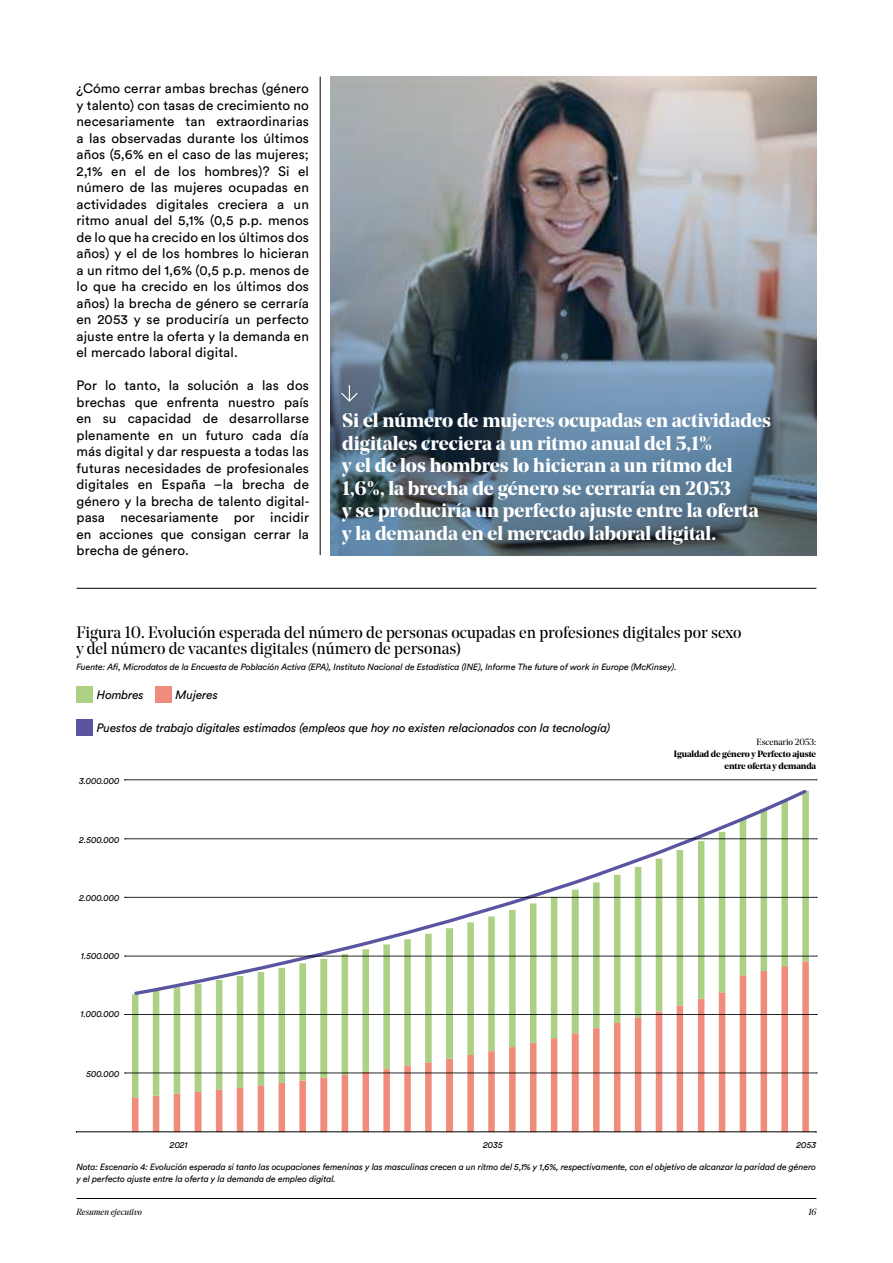
<style>
.page{position:relative;width:893px;height:1263px;background:#fff}
.page>*{position:absolute;margin:0;border:0;box-sizing:border-box;transform-origin:0 0}
.t1{font:700 19.5px/22.5px "Noe Display";color:#fff}
.t2{font:16.5px/16.5px "Noe Display";color:#000}
.t3{font:13.5px/16.5px "Circular Std";letter-spacing:.01em;color:#000;text-align:justify}
.t4{font:italic 12px "Circular Std";letter-spacing:-.01em;color:#000}
.t5{font:italic 9px/12px "Circular Std";letter-spacing:-.01em;color:#000}
.t6{font:700 9px/12px "Noe Display";letter-spacing:-.01em;color:#000;text-align:right}
.t7{font:italic 9px "Noe Display";color:#000}
.t8{font:9px "Noe Display";letter-spacing:-.01em;color:#000}
</style>
<div class="page">
<hr style="left:77px;top:1198px;width:739px;height:1px;background:#000">
<hr style="left:77px;top:588px;width:739px;height:1px;background:#000">
<img style="left:330px;top:77px;width:486px;height:478px">
<svg style="left:341px;top:385px;width:17px;height:17px"></svg>
<hr style="left:320px;top:77px;width:1px;height:478px;background:#000">
<svg style="left:124px;top:779px;width:693px;height:1px"></svg>
<svg style="left:132px;top:1097px;width:677px;height:34px"></svg>
<svg style="left:132px;top:997px;width:677px;height:100px"></svg>
<svg style="left:132px;top:790px;width:677px;height:207px"></svg>
<hr style="left:77px;top:1131px;width:739px;height:1px;background:#000">
<div style="left:76px;top:686px;width:17px;height:17px;background:#acd084"></div>
<div style="left:155px;top:686px;width:17px;height:17px;background:#f18c7c"></div>
<div style="left:76px;top:719px;width:17px;height:17px;background:#5a55a1"></div>
<svg style="left:125px;top:838px;width:692px;height:1px"></svg>
<svg style="left:125px;top:897px;width:692px;height:1px"></svg>
<svg style="left:125px;top:956px;width:692px;height:1px"></svg>
<svg style="left:125px;top:1014px;width:692px;height:1px"></svg>
<svg style="left:125px;top:1073px;width:692px;height:1px"></svg>
<p class="t3" style="left:77px;top:80px;width:234px">¿Cómo cerrar ambas brechas (género y talento) con tasas de crecimiento no necesariamente tan extraordinarias a las observadas durante los últimos años (5,6% en el caso de las mujeres; 2,1% en el de los hombres)? Si el número de las mujeres ocupadas en actividades digitales creciera a un ritmo anual del 5,1% (0,5 p.p. menos de lo que ha crecido en los últimos dos años) y el de los hombres lo hicieran a un ritmo del 1,6% (0,5 p.p. menos de lo que ha crecido en los últimos dos años) la brecha de género se cerraría en 2053 y se produciría un perfecto ajuste entre la oferta y la demanda en el mercado laboral digital.</p>
<p class="t3" style="left:77px;top:377px;width:235px">Por lo tanto, la solución a las dos brechas que enfrenta nuestro país en su capacidad de desarrollarse plenamente en un futuro cada día más digital y dar respuesta a todas las futuras necesidades de profesionales digitales en España –la brecha de género y la brecha de talento digital&shy;pasa necesariamente por incidir en acciones que consigan cerrar la brecha de género.</p>
<p class="t1" style="left:342px;top:409px;width:430px">Si el número de mujeres ocupadas en actividades digitales creciera a un ritmo anual del 5,1%<br>y el de los hombres lo hicieran a un ritmo del 1,6%, la brecha de género se cerraría en 2053<br>y se produciría un perfecto ajuste entre la oferta y la demanda en el mercado laboral digital.</p>
<p class="t2" style="left:76px;top:623px;width:667px">Figura 10. Evolución esperada del número de personas ocupadas en profesiones digitales por sexo y del número de vacantes digitales (número de personas)</p>
<p class="t5" style="left:76px;top:661px;width:602px">Fuente: Afi, Microdatos de la Encuesta de Población Activa (EPA), Instituto Nacional de Estadística (INE), Informe The future of work in Europe (McKinsey).</p>
<p class="t4" style="left:97px;top:688px;width:48px">Hombres</p>
<p class="t4" style="left:176px;top:688px;width:44px">Mujeres</p>
<p class="t4" style="left:97px;top:721px;width:515px">Puestos de trabajo digitales estimados (empleos que hoy no existen relacionados con la tecnología)</p>
<p class="t5" style="left:79px;top:775px;width:42px">3.000.000</p>
<p class="t5" style="left:79px;top:833px;width:42px">2.500.000</p>
<p class="t5" style="left:79px;top:892px;width:42px">2.000.000</p>
<p class="t5" style="left:81px;top:950px;width:40px">1.500.000</p>
<p class="t5" style="left:81px;top:1007px;width:40px">1.000.000</p>
<p class="t5" style="left:86px;top:1067px;width:35px">500.000</p>
<p class="t8" style="left:756px;top:736px;width:61px">Escenario 2053:</p>
<p class="t6" style="left:674px;top:747px;width:144px">Igualdad de género y Perfecto ajuste entre oferta y demanda</p>
<p class="t5" style="left:170px;top:1139px;width:19px">2021</p>
<p class="t5" style="left:483px;top:1139px;width:21px">2035</p>
<p class="t5" style="left:796px;top:1139px;width:21px">2053</p>
<p class="t5" style="left:76px;top:1161px;width:741px">Nota: Escenario 4: Evolución esperada si tanto las ocupaciones femeninas y las masculinas crecen a un ritmo del 5,1% y 1,6%, respectivamente, con el objetivo de alcanzar la paridad de género y el perfecto ajuste entre la oferta y la demanda de empleo digital.</p>
<p class="t7" style="left:77px;top:1206px;width:67px">Resumen ejecutivo</p>
<p class="t7" style="left:808px;top:1206px;width:9px">16</p>
</div>
